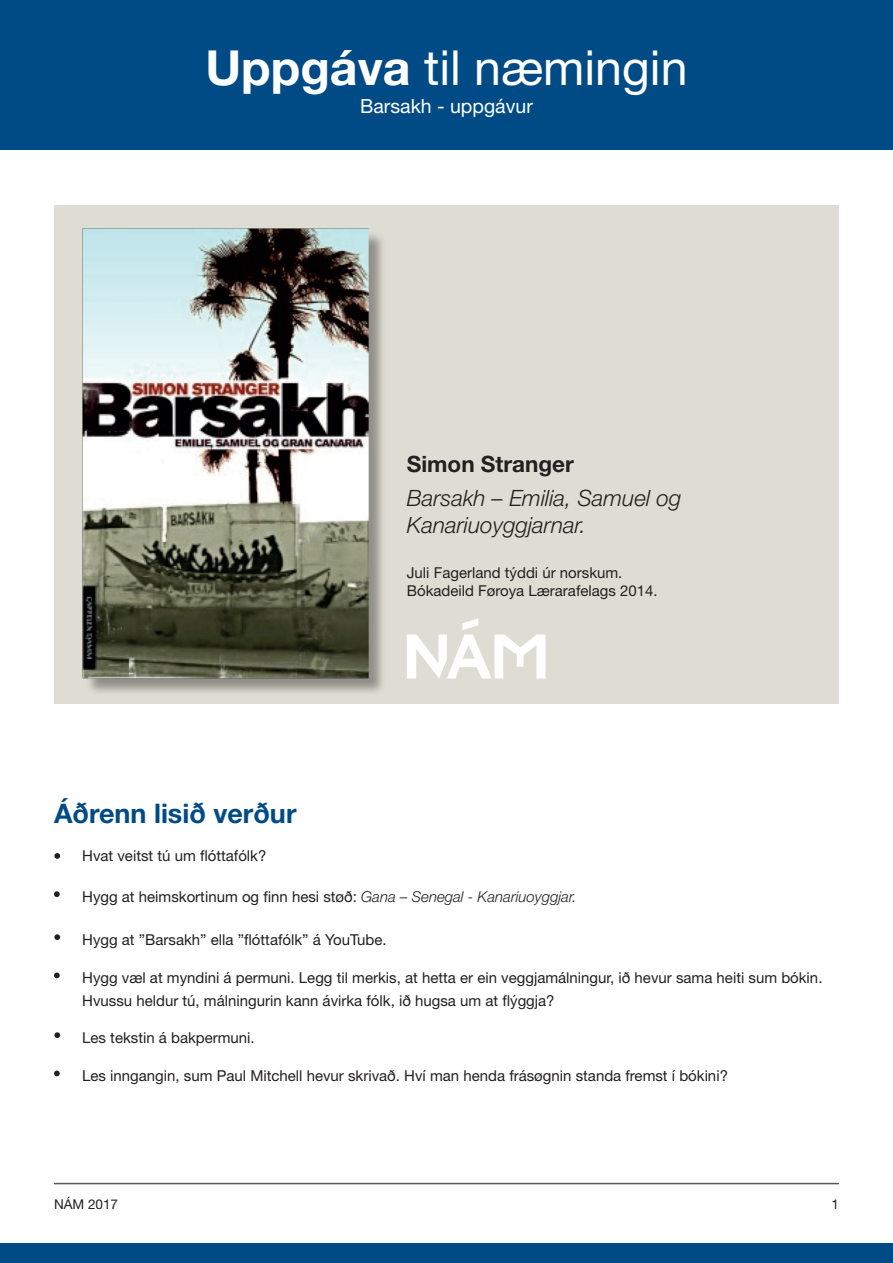
<style>
.page{position:relative;width:893px;height:1263px;background:#fff}
.page>*{position:absolute;margin:0;border:0;box-sizing:border-box;transform-origin:0 0}
.t1{font:48.3px "Helvetica Neue LT Std";color:#fff}
.t2{font:700 27px "Helvetica Neue LT Std";color:#004b85}
.t3{font:italic 300 22.5px/27px "Helvetica Neue LT Std";color:#231f20}
.t4{font:700 22.5px "Helvetica Neue LT Std";color:#231f20}
.t5{font:19.5px "Helvetica Neue LT Std";color:#fff}
.t6{font:15px/22.5px "Helvetica Neue LT Std";color:#231f20}
.t7{font:13.5px "Helvetica Neue LT Std";color:#231f20}
.s1{font-weight:700}
.s2{font-weight:300;font-style:italic}
</style>
<div class="page">
<div style="left:54px;top:205px;width:784px;height:498px;background:#deddd3"></div>
<div style="left:0;top:1244px;width:893px;height:19px;background:#004b85"></div>
<div style="left:86px;top:231px;width:300px;height:465px;background:#231f20;opacity:.41"></div>
<img style="left:83px;top:228px;width:285px;height:450px">
<hr style="left:54px;top:1183px;width:785px;height:1px;background:#57585a">
<div style="left:0;top:0;width:893px;height:150px;background:#004b85"></div>
<svg style="left:407px;top:618px;width:138px;height:60px"></svg>
<svg style="left:54px;top:853px;width:6px;height:6px"></svg>
<svg style="left:54px;top:934px;width:6px;height:6px"></svg>
<svg style="left:54px;top:1032px;width:6px;height:6px"></svg>
<svg style="left:54px;top:891px;width:6px;height:6px"></svg>
<svg style="left:54px;top:972px;width:6px;height:6px"></svg>
<svg style="left:54px;top:1070px;width:6px;height:6px"></svg>
<h1 class="t1" style="left:205px;top:39px;width:484px"><span class="s1">Uppgáva</span> til næmingin</h1>
<h3 class="t5" style="left:360px;top:94px;width:174px">Barsakh - uppgávur</h3>
<h3 class="t4" style="left:407px;top:450px;width:169px">Simon Stranger</h3>
<h3 class="t3" style="left:407px;top:484px;width:276px">Barsakh – Emilia, Samuel og<br>Kanariuoyggjarnar.</h3>
<h2 class="t2" style="left:54px;top:797px;width:244px">Áðrenn lisið verður</h2>
<p class="t6" style="left:82px;top:844px;width:186px">Hvat veitst tú um flóttafólk?</p>
<p class="t6" style="left:407px;top:563px;width:252px;line-height:18px">Juli Fagerland týddi úr norskum.<br>Bókadeild Føroya Lærarafelags 2014.</p>
<p class="t6" style="left:82px;top:885px;width:496px">Hygg at heimskortinum og finn hesi støð: <span class="s2">Gana – Senegal - Kanariuoyggjar.</span></p>
<p class="t6" style="left:82px;top:928px;width:306px">Hygg at ”Barsakh” ella ”flóttafólk” á YouTube.</p>
<p class="t6" style="left:82px;top:966px;width:742px">Hygg væl at myndini á permuni. Legg til merkis, at hetta er ein veggjamálningur, ið hevur sama heiti sum bókin.<br>Hvussu heldur tú, málningurin kann ávirka fólk, ið hugsa um at flýggja?</p>
<p class="t6" style="left:82px;top:1026px;width:174px">Les tekstin á bakpermuni.</p>
<p class="t6" style="left:82px;top:1064px;width:647px">Les inngangin, sum Paul Mitchell hevur skrivað. Hví man henda frásøgnin standa fremst í bókini?</p>
<p class="t7" style="left:54px;top:1196px;width:66px">NÁM 2017</p>
<p class="t7" style="left:831px;top:1196px;width:9px">1</p>
</div>
